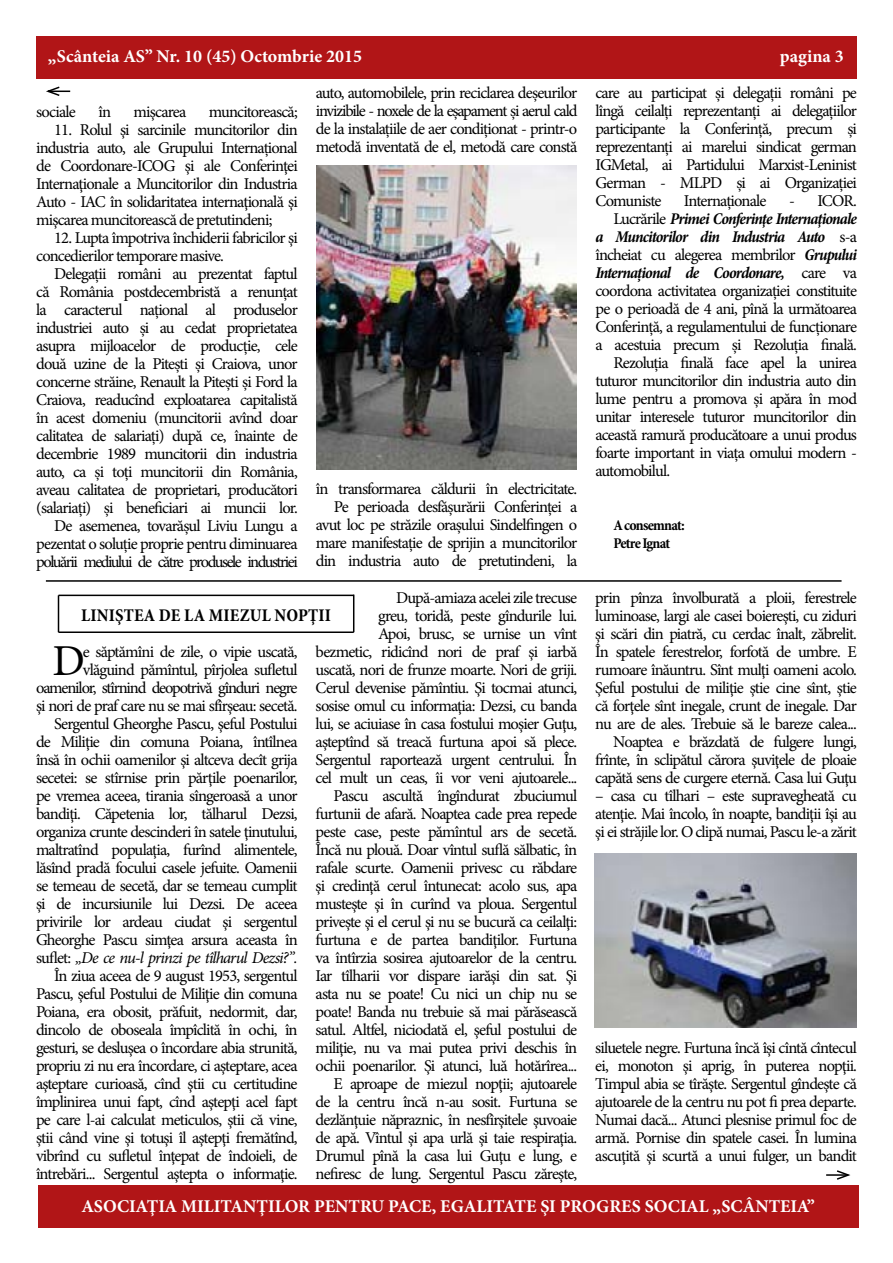
<style>
.page{position:relative;width:893px;height:1263px;background:#fff}
.page>*{position:absolute;margin:0;border:0;box-sizing:border-box;transform-origin:0 0}
.t1{font:44.25px "Minion Pro";color:#000}
.t2{font:700 18px "Minion Pro";color:#fff}
.t3{font:700 condensed 18px "Minion Pro";letter-spacing:.01em;color:#000}
.t4{font:16.5px/18px "Minion Pro";letter-spacing:-.05em;color:#000;text-align:justify}
.t5{font:italic 700 condensed 16.5px "Minion Pro";letter-spacing:-.055em;color:#000}
.t6{font:700 condensed 15px/18px "Minion Pro";letter-spacing:-.06em;color:#000}
.s1{font-weight:400;font-style:normal;font-stretch:normal}
.s2{font-weight:700;font-style:italic;font-stretch:condensed}
.s3{font-style:italic}
</style>
<div class="page">
<div style="left:36px;top:36px;width:821px;height:42px;background:#b11517"></div>
<div style="left:38px;top:1185px;width:820px;height:42px;background:#b11517"></div>
<img style="left:316px;top:165px;width:261px;height:304px">
<hr style="left:46px;top:580px;width:796px;height:2px;background:#000">
<svg style="left:46px;top:86px;width:24px;height:10px"></svg>
<hr style="left:58px;top:595px;width:296px;height:1px;background:#000">
<hr style="left:58px;top:595px;width:1px;height:37px;background:#000">
<hr style="left:58px;top:631px;width:296px;height:2px;background:#000">
<hr style="left:353px;top:595px;width:1px;height:37px;background:#000">
<img style="left:595px;top:854px;width:262px;height:173px">
<hr style="left:826px;top:1174px;width:22px;height:2px;background:#000">
<svg style="left:835px;top:1170px;width:16px;height:10px"></svg>
<p class="t2" style="left:48px;top:43px;width:316px">„Scânteia AS” Nr. 10 (45) Octombrie 2015</p>
<p class="t2" style="left:780px;top:43px;width:66px">pagina 3</p>
<p class="t4" style="left:36px;top:103px;width:41px">sociale</p>
<p class="t4" style="left:98px;top:103px;width:14px">în</p>
<p class="t4" style="left:134px;top:103px;width:54px">mişcarea</p>
<p class="t4" style="left:209px;top:103px;width:90px">muncitorească;</p>
<p class="t4" style="left:36px;top:121px;width:263px;text-indent:18px">11. Rolul şi sarcinile muncitorilor din industria auto, ale Grupului Internațional de Coordonare-ICOG şi ale Conferinţei Internaţionale a Muncitorilor din Industria Auto - IAC în solidaritatea internaţională şi mişcarea muncitorească de pretutindeni;</p>
<p class="t4" style="left:36px;top:229px;width:263px;text-indent:18px">12. Lupta împotriva închiderii fabricilor şi concedierilor temporare masive.</p>
<p class="t4" style="left:36px;top:265px;width:263px;text-align:right">Delegații români au prezentat faptul<br>că România postdecembristă a renunțat la caracterul național al produselor industriei auto și au cedat proprietatea asupra mijloacelor de producție, cele două uzine de la Pitești și Craiova, unor concerne străine, Renault la Pitești și Ford la Craiova, readucînd exploatarea capitalistă în acest domeniu (muncitorii avînd doar calitatea de salariați) după ce, înainte de decembrie 1989 muncitorii din industria auto, ca și toți muncitorii din România, aveau calitatea de proprietari, producători (salariați) și beneficiari ai muncii lor.<br>De asemenea, tovarășul Liviu Lungu a pezentat o soluție proprie pentru diminuarea poluării mediului de către produsele industriei</p>
<p class="t4" style="left:316px;top:84px;width:263px">auto, automobilele, prin reciclarea deșeurilor invizibile - noxele de la eșapament și aerul cald de la instalațiile de aer condiționat - printr-o metodă inventată de el, metodă care constă</p>
<p class="t4" style="left:316px;top:480px;width:263px;text-align:right">în transformarea căldurii în electricitate.<br>Pe perioada desfășurării Conferinței a avut loc pe străzile orașului Sindelfingen o mare manifestație de sprijin a muncitorilor din industria auto de pretutindeni, la</p>
<p class="t4" style="left:595px;top:84px;width:263px">care au participat și delegații români pe lîngă ceilalți reprezentanți ai delegațiilor participante la Conferință, precum și reprezentanți ai marelui sindicat german IGMetal, ai Partidului Marxist-Leninist German - MLPD și ai Organizației Comuniste</p>
<p class="t4" style="left:684px;top:192px;width:84px">Internaționale</p>
<p class="t4" style="left:789px;top:192px;width:69px">- ICOR.</p>
<p class="t5" style="left:613px;top:208px;width:245px"><span class="s1">Lucrările</span> Primei Conferinţe Internaţionale</p>
<p class="t5" style="left:595px;top:226px;width:263px">a Muncitorilor din Industria Auto <span class="s1">s-a</span></p>
<p class="t4" style="left:595px;top:246px;width:263px">încheiat cu alegerea membrilor <span class="s2">Grupului</span></p>
<p class="t5" style="left:595px;top:262px;width:263px">Internațional de Coordonare, <span class="s1">care va</span></p>
<p class="t4" style="left:595px;top:282px;width:263px">coordona activitatea organizației constituite</p>
<p class="t4" style="left:595px;top:300px;width:263px">pe o perioadă de 4 ani, pînă la următoarea</p>
<p class="t4" style="left:595px;top:318px;width:263px">Conferință, a regulamentului de funcționare</p>
<p class="t4" style="left:595px;top:336px;width:263px">a acestuia precum și Rezoluția finală.</p>
<p class="t4" style="left:613px;top:354px;width:245px">Rezoluția finală face apel la unirea</p>
<p class="t4" style="left:595px;top:372px;width:263px">tuturor muncitorilor din industria auto din</p>
<p class="t4" style="left:595px;top:390px;width:263px">lume pentru a promova și apăra în mod</p>
<p class="t4" style="left:595px;top:408px;width:263px">unitar interesele tuturor muncitorilor din</p>
<p class="t4" style="left:595px;top:426px;width:263px">această ramură producătoare a unui produs</p>
<p class="t4" style="left:595px;top:444px;width:263px">foarte important in viața omului modern -</p>
<p class="t4" style="left:595px;top:462px;width:76px">automobilul.</p>
<p class="t6" style="left:613px;top:516px;width:73px">A consemnat:<br>Petre Ignat</p>
<p class="t4" style="left:316px;top:589px;width:263px;text-align:right">După-amiaza acelei zile trecuse<br>greu, toridă, peste gîndurile lui.<br>Apoi, brusc, se urnise un vînt<br>bezmetic, ridicînd nori de praf şi iarbă uscată, nori de frunze moarte. Nori de griji.<br>Cerul devenise pămîntiu. Şi tocmai atunci, sosise omul cu informaţia: Dezsi, cu banda lui, se aciuiase în casa fostului moşier Guţu, aşteptînd să treacă furtuna apoi să plece.<br>Sergentul raportează urgent centrului. În cel mult un ceas, îi vor veni ajutoarele...<br>Pascu ascultă îngîndurat zbuciumul furtunii de afară. Noaptea cade prea repede peste case, peste pămîntul ars de secetă.<br>Încă nu plouă. Doar vîntul suflă sălbatic, în rafale scurte. Oamenii privesc cu răbdare şi credinţă cerul întunecat: acolo sus, apa musteşte şi în curînd va ploua. Sergentul priveşte şi el cerul şi nu se bucură ca ceilalţi: furtuna e de partea bandiţilor. Furtuna va întîrzia sosirea ajutoarelor de la centru.<br>Iar tîlharii vor dispare iarăşi din sat. Şi asta nu se poate! Cu nici un chip nu se poate! Banda nu trebuie să mai părăsească satul. Altfel, niciodată el, şeful postului de miliţie, nu va mai putea privi deschis în ochii poenarilor. Şi atunci, luă hotărîrea...<br>E aproape de miezul nopţii; ajutoarele de la centru încă n-au sosit. Furtuna se dezlănţuie năpraznic, în nesfîrşitele şuvoaie de apă. Vîntul şi apa urlă şi taie respiraţia.<br>Drumul pînă la casa lui Guţu e lung, e nefiresc de lung. Sergentul Pascu zăreşte,</p>
<p class="t4" style="left:595px;top:589px;width:263px;text-align:right">prin pînza învolburată a ploii, ferestrele luminoase, largi ale casei boiereşti, cu ziduri şi scări din piatră, cu cerdac înalt, zăbrelit.<br>În spatele ferestrelor, forfotă de umbre. E rumoare înăuntru. Sînt mulţi oameni acolo.<br>Şeful postului de miliţie ştie cine sînt, ştie că forţele sînt inegale, crunt de inegale. Dar nu are de ales. Trebuie să le bareze calea...<br>Noaptea e brăzdată de fulgere lungi, frînte, în sclipătul cărora şuviţele de ploaie capătă sens de curgere eternă. Casa lui Guţu</p>
<p class="t3" style="left:81px;top:602px;width:244px">Liniştea de la miezul nopţii</p>
<p class="t4" style="left:36px;top:643px;width:263px;text-align:right">e săptămîni de zile, o vipie uscată, vlăguind pămîntul, pîrjolea sufletul oamenilor, stîrnind deopotrivă gînduri negre şi nori de praf care nu se mai sfîrşeau: secetă.<br>Sergentul Gheorghe Pascu, şeful Postului de Miliţie din comuna Poiana, întîlnea însă în ochii oamenilor şi altceva decît grija secetei: se stîrnise prin părţile poenarilor, pe vremea aceea, tirania sîngeroasă a unor bandiţi. Căpetenia lor, tălharul Dezsi, organiza crunte descinderi în satele ţinutului, maltratînd populaţia, furînd alimentele, lăsînd pradă focului casele jefuite. Oamenii se temeau de secetă, dar se temeau cumplit şi de incursiunile lui Dezsi. De aceea privirile lor ardeau ciudat şi sergentul Gheorghe Pascu simţea arsura aceasta în suflet: <span class="s3">„De ce nu-l prinzi pe tîlharul Dezsi?”.<br></span>În ziua aceea de 9 august 1953, sergentul Pascu, şeful Postului de Miliţie din comuna Poiana, era obosit, prăfuit, nedormit, dar, dincolo de oboseala împîclită în ochi, în gesturi, se desluşea o încordare abia strunită, propriu zi nu era încordare, ci aşteptare, acea aşteptare curioasă, cînd ştii cu certitudine împlinirea unui fapt, cînd aştepţi acel fapt pe care l-ai calculat meticulos, ştii că vine, ştii când vine şi totuşi îl aştepţi fremătînd, vibrînd cu sufletul înţepat de îndoieli, de întrebări... Sergentul aştepta o informaţie.</p>
<h1 class="t1" style="left:53px;top:631px;width:34px">D</h1>
<p class="t4" style="left:595px;top:787px;width:263px">– casa cu tîlhari – este supravegheată cu atenţie. Mai încolo, în noapte, bandiţii îşi au şi ei străjile lor. O clipă numai, Pascu le-a zărit</p>
<p class="t4" style="left:595px;top:1039px;width:263px">siluetele negre. Furtuna încă îşi cîntă cîntecul ei, monoton şi aprig, în puterea nopţii.<br>Timpul abia se tîrăşte. Sergentul gîndeşte că ajutoarele de la centru nu pot fi prea departe.<br>Numai dacă... Atunci plesnise primul foc de armă. Pornise din spatele casei. În lumina ascuţită şi scurtă a unui fulger, un bandit</p>
<p class="t2" style="left:82px;top:1194px;width:735px">ASOCIAŢIA MILITANŢILOR PENTRU PACE, EGALITATE ŞI PROGRES SOCIAL „SCÂNTEIA”</p>
</div>
